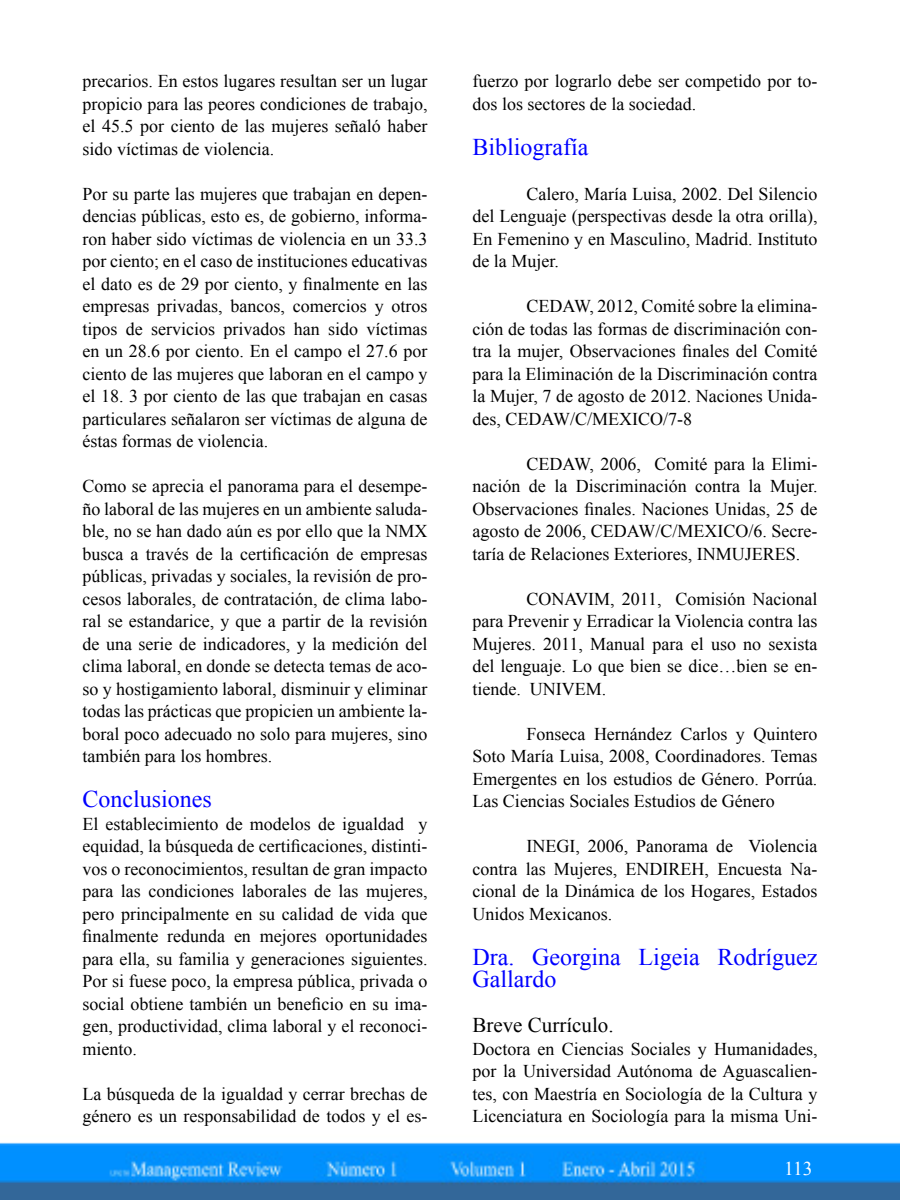
<style>
.page{position:relative;width:900px;height:1200px;background:#fff}
.page>*{position:absolute;margin:0;border:0;box-sizing:border-box;transform-origin:0 0}
.t1{font:24px/22.5px "Times New Roman";color:#00f}
.t2{font:21px "Times New Roman";color:#000}
.t3{font:19.5px "Times New Roman";color:#fff}
.t4{font:18px/22.5px "Times New Roman";color:#000;text-align:justify}
</style>
<div class="page">
<img style="left:0;top:1142px;width:900px;height:58px">
<p class="t4" style="left:82px;top:70px;width:347px">precarios. En estos lugares resultan ser un lugar propicio para las peores condiciones de trabajo, el 45.5 por ciento de las mujeres señaló haber sido víctimas de violencia.</p>
<p class="t4" style="left:82px;top:183px;width:347px">Por su parte las mujeres que trabajan en depen&shy;dencias públicas, esto es, de gobierno, informa&shy;ron haber sido víctimas de violencia en un 33.3 por ciento; en el caso de instituciones educativas el dato es de 29 por ciento, y finalmente en las empresas privadas, bancos, comercios y otros tipos de servicios privados han sido víctimas en un 28.6 por ciento. En el campo el 27.6 por ciento de las mujeres que laboran en el campo y el 18. 3 por ciento de las que trabajan en casas particulares señalaron ser víctimas de alguna de éstas formas de violencia.</p>
<p class="t4" style="left:82px;top:475px;width:347px">Como se aprecia el panorama para el desempe&shy;ño laboral de las mujeres en un ambiente saluda&shy;ble, no se han dado aún es por ello que la NMX busca a través de la certificación de empresas públicas, privadas y sociales, la revisión de pro&shy;cesos laborales, de contratación, de clima labo&shy;ral se estandarice, y que a partir de la revisión de una serie de indicadores, y la medición del clima laboral, en donde se detecta temas de aco&shy;so y hostigamiento laboral, disminuir y eliminar todas las prácticas que propicien un ambiente la&shy;boral poco adecuado no solo para mujeres, sino también para los hombres.</p>
<h1 class="t1" style="left:82px;top:788px;width:131px">Conclusiones</h1>
<p class="t4" style="left:82px;top:813px;width:347px">El establecimiento de modelos de igualdad y equidad, la búsqueda de certificaciones, distinti&shy;vos o reconocimientos, resultan de gran impacto para las condiciones laborales de las mujeres, pero principalmente en su calidad de vida que finalmente redunda en mejores oportunidades para ella, su familia y generaciones siguientes.<br>Por si fuese poco, la empresa pública, privada o social obtiene también un beneficio en su ima&shy;gen, productividad, clima laboral y el reconoci&shy;miento.</p>
<p class="t4" style="left:82px;top:1083px;width:347px">La búsqueda de la igualdad y cerrar brechas de género es un responsabilidad de todos y el es-</p>
<p class="t4" style="left:472px;top:70px;width:346px">fuerzo por lograrlo debe ser competido por to&shy;dos los sectores de la sociedad.</p>
<h1 class="t1" style="left:472px;top:136px;width:117px">Bibliografía</h1>
<p class="t4" style="left:472px;top:183px;width:347px;text-indent:54px">Calero, María Luisa, 2002. Del Silencio del Lenguaje (perspectivas desde la otra orilla), En Femenino y en Masculino, Madrid. Instituto de la Mujer.</p>
<p class="t4" style="left:472px;top:295px;width:347px;text-indent:54px">CEDAW, 2012, Comité sobre la elimina&shy;ción de todas las formas de discriminación con&shy;tra la mujer, Observaciones finales del Comité para la Eliminación de la Discriminación contra la Mujer, 7 de agosto de 2012. Naciones Unida&shy;des, CEDAW/C/MEXICO/7-8</p>
<p class="t4" style="left:472px;top:453px;width:347px;text-indent:54px">CEDAW, 2006, Comité para la Elimi&shy;nación de la Discriminación contra la Mujer.<br>Observaciones finales. Naciones Unidas, 25 de agosto de 2006, CEDAW/C/MEXICO/6. Secre&shy;taría de Relaciones Exteriores, INMUJERES.</p>
<p class="t4" style="left:472px;top:588px;width:347px;text-indent:54px">CONAVIM, 2011, Comisión Nacional para Prevenir y Erradicar la Violencia contra las Mujeres. 2011, Manual para el uso no sexista del lenguaje. Lo que bien se dice…bien se en&shy;tiende. UNIVEM.</p>
<p class="t4" style="left:472px;top:723px;width:347px;text-indent:54px">Fonseca Hernández Carlos y Quintero Soto María Luisa, 2008, Coordinadores. Temas Emergentes en los estudios de Género. Porrúa.<br>Las Ciencias Sociales Estudios de Género</p>
<p class="t4" style="left:472px;top:835px;width:347px;text-indent:54px">INEGI, 2006, Panorama de Violencia contra las Mujeres, ENDIREH, Encuesta Na&shy;cional de la Dinámica de los Hogares, Estados Unidos Mexicanos.</p>
<h1 class="t1" style="left:472px;top:946px;width:347px">Dra. Georgina Ligeia Rodríguez<br>Gallardo</h1>
<p class="t2" style="left:472px;top:1014px;width:143px">Breve Currículo.</p>
<p class="t4" style="left:472px;top:1038px;width:347px">Doctora en Ciencias Sociales y Humanidades, por la Universidad Autónoma de Aguascalien&shy;tes, con Maestría en Sociología de la Cultura y Licenciatura en Sociología para la misma Uni-</p>
<p class="t3" style="left:784px;top:1157px;width:30px">113</p>
</div>
